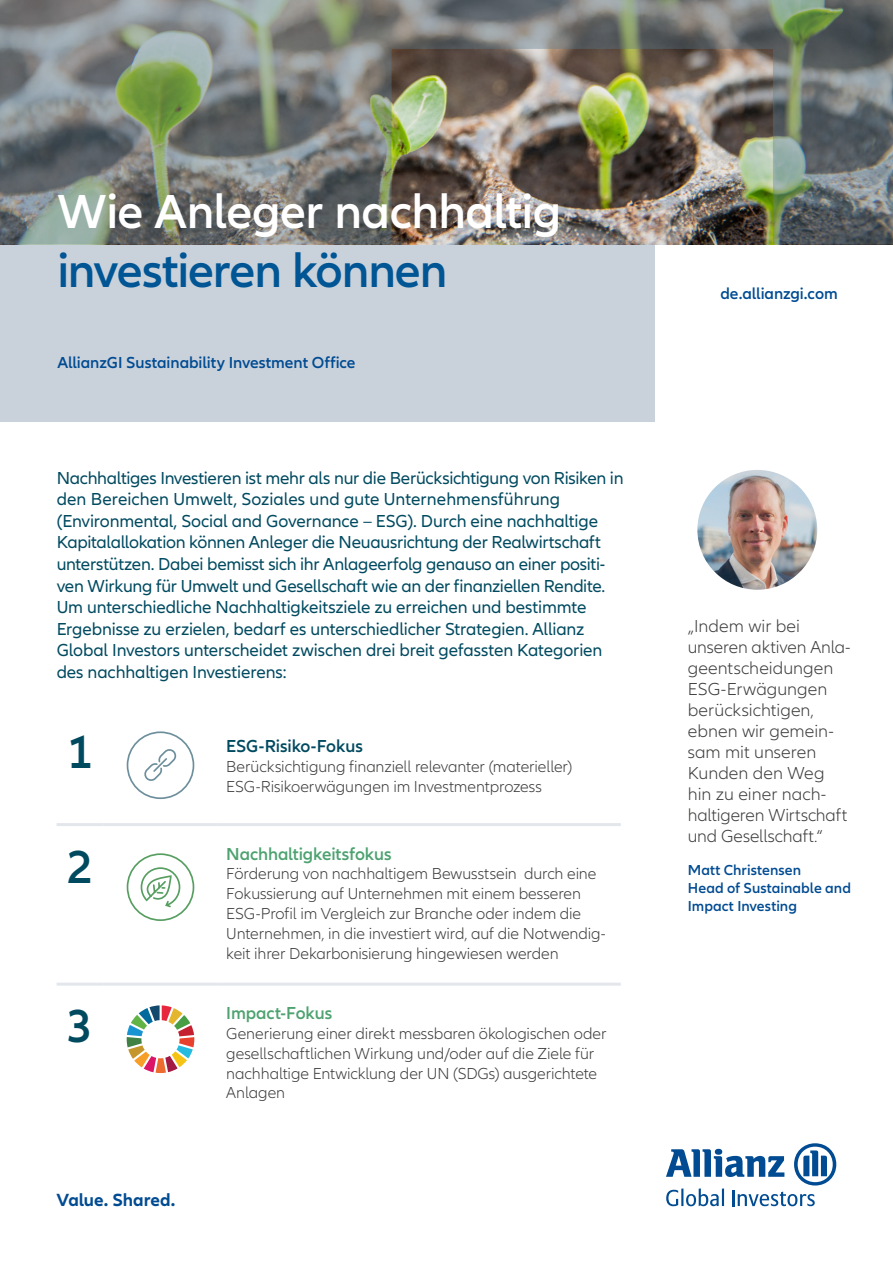
<style>
.page{position:relative;width:893px;height:1263px;background:#fff}
.page>*{position:absolute;margin:0;border:0;box-sizing:border-box;transform-origin:0 0}
.t1{font:600 49.5px "Allianz Neo";letter-spacing:-.01em;color:#fff}
.t2{font:600 49.5px "Allianz Neo";letter-spacing:-.02em;color:#005594}
.t3{font:600 48px "Allianz Neo";color:#004a60}
.t4{font:700 18.3px "Allianz Neo";letter-spacing:-.005em;color:#004b92}
.t5{font:18px/21.6px "Allianz Neo";letter-spacing:-.01em;color:#004a60}
.t6{font:300 18px/21px "Allianz Neo";color:#3b3b3a}
.t7{font:600 18px "Allianz Neo";letter-spacing:-.005em;color:#4da270}
.t8{font:600 18px "Allianz Neo";letter-spacing:-.005em;color:#004a60}
.t9{font:300 16.5px/19.8px "Allianz Neo";letter-spacing:-.005em;color:#3b3b3a}
.t10{font:600 16.5px "Allianz Neo";color:#004b92}
.t11{font:600 15px/18px "Allianz Neo";letter-spacing:.005em;color:#004b92}
</style>
<div class="page">
<hr style="left:57px;top:823px;width:46px;height:3px;background:#e3e7ec">
<hr style="left:103px;top:823px;width:115px;height:3px;background:#e3e7ec">
<hr style="left:218px;top:823px;width:403px;height:3px;background:#e3e7ec">
<hr style="left:57px;top:983px;width:46px;height:3px;background:#e3e7ec">
<hr style="left:103px;top:983px;width:115px;height:3px;background:#e3e7ec">
<hr style="left:218px;top:983px;width:403px;height:3px;background:#e3e7ec">
<svg style="left:127px;top:731px;width:67px;height:68px"></svg>
<svg style="left:127px;top:1005px;width:67px;height:68px"></svg>
<img style="left:697px;top:470px;width:120px;height:120px;border-radius:60px">
<div style="left:127px;top:853px;width:67px;height:68px;border:2px solid #579e61;border-radius:50%"></div>
<svg style="left:140px;top:867px;width:41px;height:41px"></svg>
<div style="left:0;top:142px;width:654px;height:280px;background:#c9d1da"></div>
<img style="left:0;top:0;width:893px;height:244px">
<svg style="left:666px;top:1143px;width:170px;height:63px"></svg>
<h1 class="t1" style="left:57px;top:183px;width:505px">Wie Anleger nachhaltig</h1>
<h1 class="t2" style="left:57px;top:242px;width:392px">investieren können</h1>
<p class="t10" style="left:57px;top:353px;width:300px">AllianzGI Sustainability Investment Office</p>
<p class="t5" style="left:57px;top:467px;width:569px">Nachhaltiges Investieren ist mehr als nur die Berücksichtigung von Risiken in den Bereichen Umwelt, Soziales und gute Unternehmensführung (Environmental, Social and Governance – ESG). Durch eine nachhaltige Kapitalallokation können Anleger die Neuausrichtung der Realwirtschaft unterstützen. Dabei bemisst sich ihr Anlageerfolg genauso an einer positi&shy;ven Wirkung für Umwelt und Gesellschaft wie an der finanziellen Rendite.<br>Um unterschiedliche Nachhaltigkeitsziele zu erreichen und bestimmte Ergebnisse zu erzielen, bedarf es unterschiedlicher Strategien. Allianz Global Investors unterscheidet zwischen drei breit gefassten Kategorien des nachhaltigen Investierens:</p>
<h2 class="t3" style="left:67px;top:724px;width:27px">1</h2>
<p class="t8" style="left:226px;top:736px;width:138px">ESG-Risiko-Fokus</p>
<p class="t9" style="left:226px;top:757px;width:348px">Berücksichtigung finanziell relevanter (materieller)<br>ESG-Risikoerwägungen im Investmentprozess</p>
<h2 class="t3" style="left:67px;top:839px;width:27px">2</h2>
<p class="t7" style="left:226px;top:843px;width:167px">Nachhaltigkeitsfokus</p>
<p class="t9" style="left:226px;top:864px;width:381px">Förderung von nachhaltigem Bewusstsein durch eine Fokussierung auf Unternehmen mit einem besseren ESG-Profil im Vergleich zur Branche oder indem die Unternehmen, in die investiert wird, auf die Notwendig&shy;keit ihrer Dekarbonisierung hingewiesen werden</p>
<h2 class="t3" style="left:67px;top:998px;width:27px">3</h2>
<p class="t7" style="left:226px;top:1003px;width:108px">Impact-Fokus</p>
<p class="t9" style="left:226px;top:1024px;width:382px">Generierung einer direkt messbaren ökologischen oder gesellschaftlichen Wirkung und/oder auf die Ziele für nachhaltige Entwicklung der UN (SDGs) ausgerichtete Anlagen</p>
<p class="t4" style="left:57px;top:1189px;width:120px">Value. Shared.</p>
<p class="t10" style="left:720px;top:284px;width:119px">de.allianzgi.com</p>
<p class="t6" style="left:688px;top:616px;width:164px">„Indem wir bei unseren aktiven Anla&shy;geentscheidungen<br>ESG-Erwägungen berücksichtigen, ebnen wir gemein&shy;sam mit unseren<br>Kunden den Weg hin zu einer nach&shy;haltigeren Wirtschaft und Gesellschaft.“</p>
<p class="t11" style="left:688px;top:861px;width:165px">Matt Christensen<br>Head of Sustainable and<br>Impact Investing</p>
</div>
